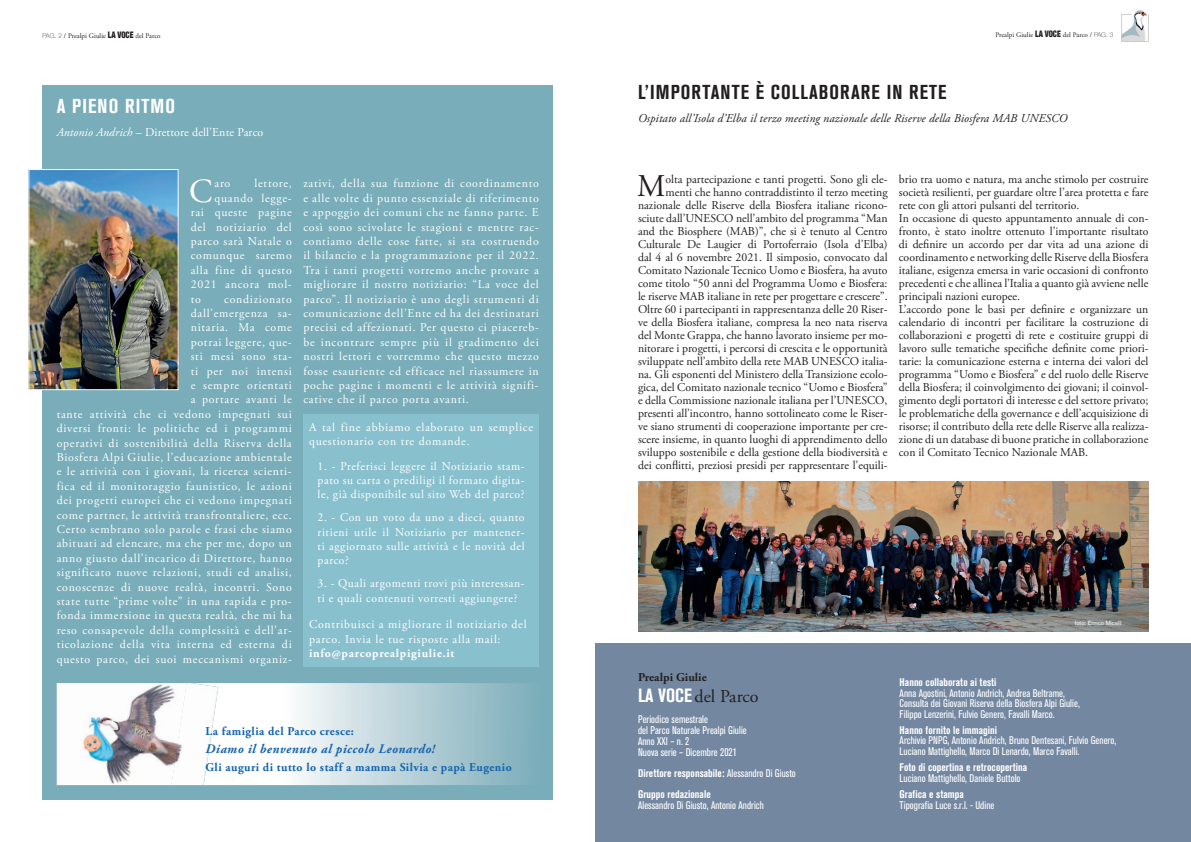
<style>
.page{position:relative;width:1191px;height:842px;background:#fff}
.page>*{position:absolute;margin:0;border:0;box-sizing:border-box;transform-origin:0 0}
.t1{font:33.7px "Adobe Garamond Pro";color:#fff}
.t2{font:31.6px "Adobe Garamond Pro";color:#231f20}
.t3{font:700 condensed 20px "Akzidenz Grotesk BQ";letter-spacing:.055em;color:#231f20}
.t4{font:700 condensed 20px "Akzidenz Grotesk BQ";letter-spacing:.055em;color:#fff}
.t5{font:18px "Adobe Garamond Pro";letter-spacing:.005em;color:#231f20}
.t6{font:italic 700 13px "Adobe Garamond Pro";letter-spacing:.04em;color:#1665af}
.t7{font:12px/13px "Adobe Garamond Pro";color:#231f20;text-align:right}
.t8{font:12px/14.4px "Adobe Garamond Pro";letter-spacing:.06em;color:#fff;text-align:justify}
.t9{font:italic 12px "Adobe Garamond Pro";letter-spacing:.01em;color:#231f20}
.t10{font:700 12px "Adobe Garamond Pro";letter-spacing:.04em;color:#1665af}
.t11{font:12px "Adobe Garamond Pro";letter-spacing:.01em;color:#fff}
.t12{font:700 12px "Adobe Garamond Pro";letter-spacing:.06em;color:#fff}
.t13{font:700 12px "Adobe Garamond Pro";letter-spacing:.005em;color:#231f20}
.t14{font:condensed 11px/11px "Akzidenz Grotesk BQ";letter-spacing:.005em;color:#fff}
.t15{font:700 condensed 11px/21px "Akzidenz Grotesk BQ";letter-spacing:.005em;color:#fff}
.t16{font:7px "Adobe Garamond Pro";letter-spacing:.01em;color:#231f20}
.t17{font:6px "Akzidenz Grotesk BQ";color:#fff}
.s1{font-family:"Helvetica Neue";font-weight:100;font-size:6.5px}
.s2{font-family:"Helvetica Neue";font-weight:900;font-stretch:condensed;font-size:9px}
.s3{font-style:italic}
.s4{font-family:"Akzidenz Grotesk BQ";font-weight:700;font-stretch:condensed;font-size:19px;color:#fff}
.s5{font-weight:400}
</style>
<div class="page">
<div style="left:43px;top:85px;width:510px;height:714px;background:#78adb9"></div>
<div style="left:303px;top:414px;width:236px;height:252px;background:#89c0ce"></div>
<img style="left:30px;top:171px;width:147px;height:217px">
<div style="left:28px;top:169px;width:151px;height:221px;border:1px solid #fff"></div>
<svg style="left:218px;top:683px;width:307px;height:102px;background:#cbdde2"></svg>
<img style="left:57px;top:683px;width:114px;height:102px">
<img style="left:171px;top:683px;width:47px;height:102px">
<img style="left:638px;top:482px;width:510px;height:149px">
<div style="left:595px;top:643px;width:596px;height:199px;background:#7387a0"></div>
<img style="left:1121px;top:10px;width:26px;height:31px">
<p class="t16" style="left:43px;top:31px;width:120px"><span class="s1">PAG. 2</span> / Prealpi Giulie <span class="s2">LA VOCE</span> del Parco</p>
<p class="t16" style="left:995px;top:31px;width:120px">Prealpi Giulie <span class="s2">LA VOCE</span> del Parco / <span class="s1">PAG. 3</span></p>
<h3 class="t4" style="left:57px;top:95px;width:120px">A PIENO RITMO</h3>
<p class="t11" style="left:57px;top:125px;width:208px"><span class="s3">Antonio Andrich</span> – Direttore dell’Ente Parco</p>
<h1 class="t1" style="left:189px;top:171px;width:25px">C</h1>
<p class="t8" style="left:214px;top:177px;width:17px">aro</p>
<p class="t8" style="left:254px;top:177px;width:39px">lettore,</p>
<p class="t8" style="left:214px;top:191px;width:79px">quando legge-</p>
<p class="t8" style="left:191px;top:206px;width:102px">rai queste pagine</p>
<p class="t8" style="left:191px;top:220px;width:103px">del notiziario del</p>
<p class="t8" style="left:191px;top:234px;width:103px">parco sarà Natale o</p>
<p class="t8" style="left:191px;top:249px;width:103px">comunque saremo</p>
<p class="t8" style="left:191px;top:263px;width:103px">alla fine di questo</p>
<p class="t8" style="left:191px;top:278px;width:102px">2021 ancora mol-</p>
<p class="t8" style="left:191px;top:292px;width:12px">to</p>
<p class="t8" style="left:57px;top:292px;width:237px;text-align:right">condizionato<br>dall’emergenza sa-<br>nitaria. Ma come<br>potrai leggere, que-<br>sti mesi sono sta-<br>ti per noi intensi<br>e sempre orientati<br>a portare avanti le<br>tante attività che ci vedono impegnati sui diversi fronti: le politiche ed i programmi operativi di sostenibilità della Riserva della Biosfera Alpi Giulie, l’educazione ambientale e le attività con i giovani, la ricerca scienti&shy;fica ed il monitoraggio faunistico, le azioni dei progetti europei che ci vedono impegnati come partner, le attività transfrontaliere, ecc.<br>Certo sembrano solo parole e frasi che siamo abituati ad elencare, ma che per me, dopo un anno giusto dall’incarico di Direttore, hanno significato nuove relazioni, studi ed analisi, conoscenze di nuove realtà, incontri. Sono state tutte “prime volte” in una rapida e pro&shy;fonda immersione in questa realtà, che mi ha reso consapevole della complessità e dell’ar&shy;ticolazione della vita interna ed esterna di questo parco, dei suoi meccanismi organiz-</p>
<p class="t8" style="left:303px;top:177px;width:237px">zativi, della sua funzione di coordinamento e alle volte di punto essenziale di riferimento e appoggio dei comuni che ne fanno parte. E così sono scivolate le stagioni e mentre rac&shy;contiamo delle cose fatte, si sta costruendo il bilancio e la programmazione per il 2022.<br>Tra i tanti progetti vorremo anche provare a migliorare il nostro notiziario: “La voce del parco”. Il notiziario è uno degli strumenti di comunicazione dell’Ente ed ha dei destinatari precisi ed affezionati. Per questo ci piacereb&shy;be incontrare sempre più il gradimento dei nostri lettori e vorremmo che questo mezzo fosse esauriente ed efficace nel riassumere in poche pagine i momenti e le attività signifi&shy;cative che il parco porta avanti.</p>
<p class="t8" style="left:309px;top:420px;width:225px">A tal fine abbiamo elaborato un semplice questionario con tre domande.</p>
<p class="t8" style="left:317px;top:459px;width:208px">1. - Preferisci leggere il Notiziario stam&shy;pato su carta o prediligi il formato digita&shy;le, già disponibile sul sito Web del parco?</p>
<p class="t8" style="left:317px;top:511px;width:208px">2. - Con un voto da uno a dieci, quanto ritieni utile il Notiziario per mantener&shy;ti aggiornato sulle attività e le novità del parco?</p>
<p class="t8" style="left:317px;top:577px;width:208px">3. - Quali argomenti trovi più interessan&shy;ti e quali contenuti vorresti aggiungere?</p>
<p class="t8" style="left:309px;top:618px;width:219px">Contribuisci a migliorare il notiziario del parco. Invia le tue risposte alla mail:</p>
<p class="t12" style="left:309px;top:646px;width:147px">info@parcoprealpigiulie.it</p>
<p class="t10" style="left:206px;top:724px;width:150px">La famiglia del Parco cresce:</p>
<p class="t6" style="left:206px;top:741px;width:231px">Diamo il benvenuto al piccolo Leonardo!</p>
<p class="t10" style="left:206px;top:760px;width:308px">Gli auguri di tutto lo staff a mamma Silvia e papà Eugenio</p>
<h3 class="t3" style="left:638px;top:81px;width:310px">L’IMPORTANTE È COLLABORARE IN RETE</h3>
<p class="t9" style="left:638px;top:111px;width:431px">Ospitato all’Isola d’Elba il terzo meeting nazionale delle Riserve della Biosfera MAB UNESCO</p>
<p class="t7" style="left:638px;top:173px;width:251px">olta partecipazione e tanti progetti. Sono gli ele&shy;menti che hanno contraddistinto il terzo meeting nazionale delle Riserve della Biosfera italiane ricono&shy;sciute dall’UNESCO nell’ambito del programma “Man and the Biosphere (MAB)”, che si è tenuto al Centro Culturale De Laugier di Portoferraio (Isola d’Elba) dal 4 al 6 novembre 2021. Il simposio, convocato dal Comitato Nazionale Tecnico Uomo e Biosfera, ha avuto come titolo “50 anni del Programma Uomo e Biosfera: le riserve MAB italiane in rete per progettare e crescere”.<br>Oltre 60 i partecipanti in rappresentanza delle 20 Riser&shy;ve della Biosfera italiane, compresa la neo nata riserva del Monte Grappa, che hanno lavorato insieme per mo&shy;nitorare i progetti, i percorsi di crescita e le opportunità sviluppate nell’ambito della rete MAB UNESCO italia&shy;na. Gli esponenti del Ministero della Transizione ecolo&shy;gica, del Comitato nazionale tecnico “Uomo e Biosfera” e della Commissione nazionale italiana per l’UNESCO, presenti all’incontro, hanno sottolineato come le Riser&shy;ve siano strumenti di cooperazione importante per cre&shy;scere insieme, in quanto luoghi di apprendimento dello sviluppo sostenibile e della gestione della biodiversità e dei conflitti, preziosi presidi per rappresentare l’equili-</p>
<p class="t7" style="left:899px;top:173px;width:251px;text-align:left">brio tra uomo e natura, ma anche stimolo per costruire società resilienti, per guardare oltre l’area protetta e fare rete con gli attori pulsanti del territorio.<br>In occasione di questo appuntamento annuale di con&shy;fronto, è stato inoltre ottenuto l’importante risultato di definire un accordo per dar vita ad una azione di coordinamento e networking delle Riserve della Biosfera italiane, esigenza emersa in varie occasioni di confronto precedenti e che allinea l’Italia a quanto già avviene nelle principali nazioni europee.<br>L’accordo pone le basi per definire e organizzare un calendario di incontri per facilitare la costruzione di collaborazioni e progetti di rete e costituire gruppi di lavoro sulle tematiche specifiche definite come priori&shy;tarie: la comunicazione esterna e interna dei valori del programma “Uomo e Biosfera” e del ruolo delle Riserve della Biosfera; il coinvolgimento dei giovani; il coinvol&shy;gimento degli portatori di interesse e del settore privato; le problematiche della governance e dell’acquisizione di risorse; il contributo della rete delle Riserve alla realizza&shy;zione di un database di buone pratiche in collaborazione con il Comitato Tecnico Nazionale MAB.</p>
<h2 class="t2" style="left:637px;top:167px;width:30px">M</h2>
<p class="t13" style="left:638px;top:670px;width:70px">Prealpi Giulie</p>
<h3 class="t5" style="left:638px;top:685px;width:122px"><span class="s4">LA VOCE</span> del Parco</h3>
<p class="t14" style="left:638px;top:713px;width:110px">Periodico semestrale<br>del Parco Naturale Prealpi Giulie<br>Anno XXI – n. 2<br>Nuova serie – Dicembre 2021</p>
<p class="t15" style="left:638px;top:762px;width:159px">Direttore responsabile: <span class="s5">Alessandro Di Giusto<br></span>Gruppo redazionale</p>
<p class="t14" style="left:638px;top:799px;width:127px">Alessandro Di Giusto, Antonio Andrich</p>
<p class="t17" style="left:1074px;top:619px;width:49px">foto: Enrico Micelli</p>
<p class="t15" style="left:899px;top:672px;width:98px">Hanno collaborato ai testi</p>
<p class="t14" style="left:899px;top:688px;width:182px;line-height:10.5px">Anna Agostini, Antonio Andrich, Andrea Beltrame,<br>Consulta dei Giovani Riserva della Biosfera Alpi Giulie,<br>Filippo Lenzerini, Fulvio Genero, Favalli Marco.</p>
<p class="t15" style="left:899px;top:719px;width:99px">Hanno fornito le immagini</p>
<p class="t14" style="left:899px;top:735px;width:218px;line-height:10.5px">Archivio PNPG, Antonio Andrich, Bruno Dentesani, Fulvio Genero,<br>Luciano Mattighello, Marco Di Lenardo, Marco Favalli.</p>
<p class="t15" style="left:899px;top:756px;width:129px">Foto di copertina e retrocopertina</p>
<p class="t14" style="left:899px;top:773px;width:122px">Luciano Mattighello, Daniele Buttolo</p>
<p class="t15" style="left:899px;top:783px;width:66px">Grafica e stampa</p>
<p class="t14" style="left:899px;top:800px;width:96px">Tipografia Luce s.r.l. - Udine</p>
</div>
